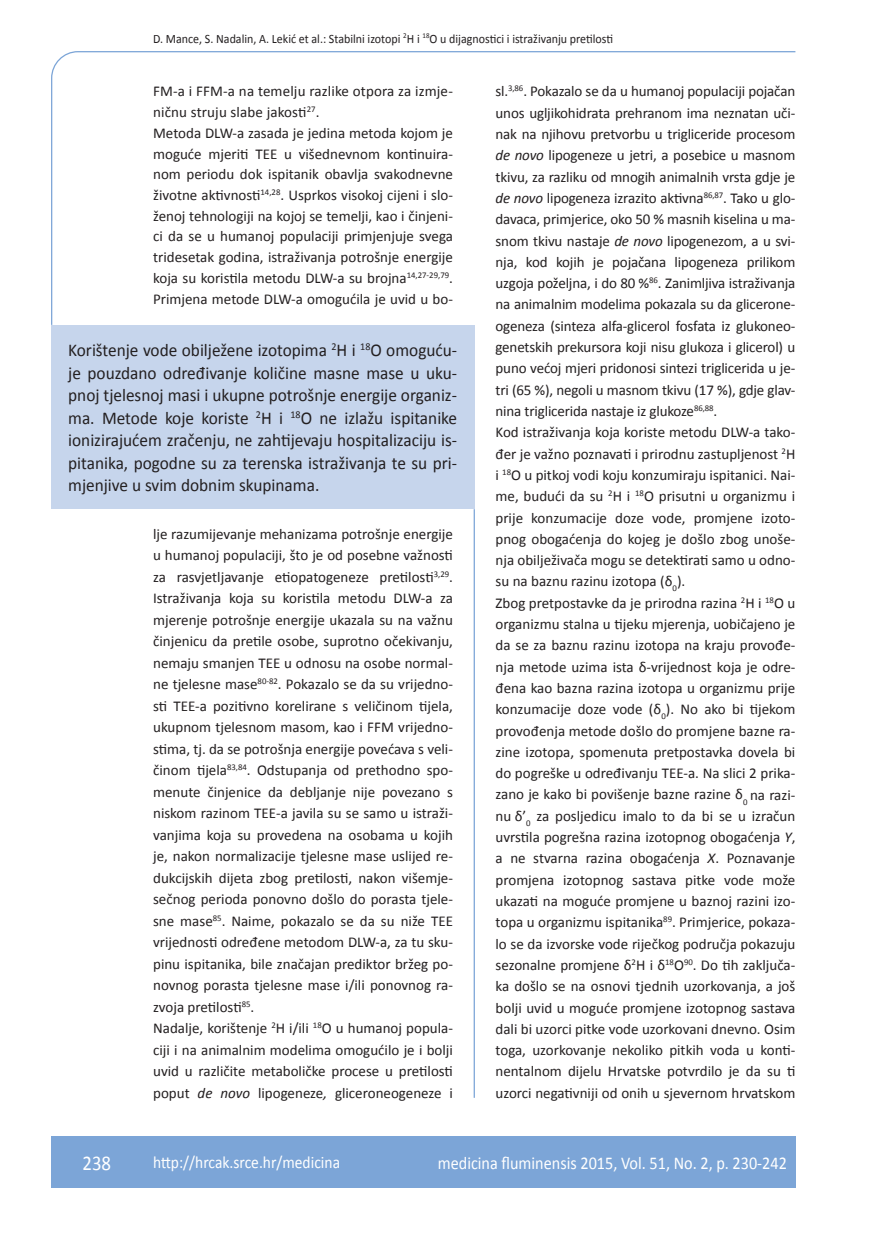
<style>
.page{position:relative;width:872px;height:1234px;background:#fff}
.page>*{position:absolute;margin:0;border:0;box-sizing:border-box;transform-origin:0 0}
.t1{font:21px "Calibri";color:#fff;scale:.9 1}
.t2{font:18px/22.5px "Calibri";color:#231f20;text-align:justify;scale:.96 1}
.t3{font:18px "Calibri";color:#fff;scale:.9 1}
.t4{font:17.25px "Calibri";color:#fff;scale:.9 1}
.t5{font:15px/21.3px "Calibri";color:#231f20}
.t6{font:12.75px "Calibri";color:#231f20;scale:.94 1}
.s1{font-style:italic}
</style>
<div class="page">
<svg style="left:51px;top:51px;width:745px;height:275px"></svg>
<hr style="left:473px;top:509px;width:2px;height:588px;background:#7ca5d7">
<div style="left:51px;top:1135px;width:744px;height:51px;background:#7ca5d7"></div>
<div style="left:51px;top:325px;width:423px;height:184px;background:#c6d5ec"></div>
<p class="t6" style="left:153px;top:30px;width:491px">D. Mance, S. Nadalin, A. Lekić et al.: Stabilni izotopi <sup>2</sup>H i <sup>18</sup>O u dijagnostici i istraživanju pretilosti</p>
<p class="t5" style="left:153px;top:80px;width:301px;line-height:20.7px">FM-a i FFM-a na temelju razlike otpora za izmje&shy;ničnu struju slabe jakosti<sup>27</sup>.<br>Metoda DLW-a zasada je jedina metoda kojom je moguće mjeriti TEE u višednevnom kontinuira&shy;nom periodu dok ispitanik obavlja svakodnevne životne aktivnosti<sup>14,28</sup>. Usprkos visokoj cijeni i slo&shy;ženoj tehnologiji na kojoj se temelji, kao i činjeni&shy;ci da se u humanoj populaciji primjenjuje svega tridesetak godina, istraživanja potrošnje energije koja su koristila metodu DLW-a su brojna<sup>14,27-29,79</sup>.<br>Primjena metode DLW-a omogućila je uvid u bo-</p>
<p class="t5" style="left:495px;top:80px;width:301px">sl.<sup>3,86</sup>. Pokazalo se da u humanoj populaciji pojačan unos ugljikohidrata prehranom ima neznatan uči&shy;nak na njihovu pretvorbu u trigliceride procesom <span class="s1">de novo</span> lipogeneze u jetri, a posebice u masnom tkivu, za razliku od mnogih animalnih vrsta gdje je <span class="s1">de novo</span> lipogeneza izrazito aktivna<sup>86,87</sup>. Tako u glo&shy;davaca, primjerice, oko 50 % masnih kiselina u ma&shy;snom tkivu nastaje <span class="s1">de novo</span> lipogenezom, a u svi&shy;nja, kod kojih je pojačana lipogeneza prilikom uzgoja poželjna, i do 80 %<sup>86</sup>. Zanimljiva istraživanja na animalnim modelima pokazala su da glicerone&shy;ogeneza (sinteza alfa-glicerol fosfata iz glukoneo&shy;genetskih prekursora koji nisu glukoza i glicerol) u puno većoj mjeri pridonosi sintezi triglicerida u je&shy;tri (65 %), negoli u masnom tkivu (17 %), gdje glav&shy;nina triglicerida nastaje iz glukoze<sup>86,88</sup>.<br>Kod istraživanja koja koriste metodu DLW-a tako&shy;đer je važno poznavati i prirodnu zastupljenost <sup>2</sup>H i <sup>18</sup>O u pitkoj vodi koju konzumiraju ispitanici. Nai&shy;me, budući da su <sup>2</sup>H i <sup>18</sup>O prisutni u organizmu i prije konzumacije doze vode, promjene izoto&shy;pnog obogaćenja do kojeg je došlo zbog unoše&shy;nja obilježivača mogu se detektirati samo u odno&shy;su na baznu razinu izotopa (δ<sub>0</sub>).<br>Zbog pretpostavke da je prirodna razina <sup>2</sup>H i <sup>18</sup>O u organizmu stalna u tijeku mjerenja, uobičajeno je da se za baznu razinu izotopa na kraju provođe&shy;nja metode uzima ista δ-vrijednost koja je odre&shy;đena kao bazna razina izotopa u organizmu prije konzumacije doze vode (δ<sub>0</sub>). No ako bi tijekom provođenja metode došlo do promjene bazne ra&shy;zine izotopa, spomenuta pretpostavka dovela bi do pogreške u određivanju TEE-a. Na slici 2 prika&shy;zano je kako bi povišenje bazne razine δ<sub>0</sub> na razi&shy;nu δ’<sub>0</sub> za posljedicu imalo to da bi se u izračun uvrstila pogrešna razina izotopnog obogaćenja <span class="s1">Y</span>, a ne stvarna razina obogaćenja <span class="s1">X</span>. Poznavanje promjena izotopnog sastava pitke vode može ukazati na moguće promjene u baznoj razini izo&shy;topa u organizmu ispitanika<sup>89</sup>. Primjerice, pokaza&shy;lo se da izvorske vode riječkog područja pokazuju sezonalne promjene δ<sup>2</sup>H i δ<sup>18</sup>O<sup>90</sup>. Do tih zaključa&shy;ka došlo se na osnovi tjednih uzorkovanja, a još bolji uvid u moguće promjene izotopnog sastava dali bi uzorci pitke vode uzorkovani dnevno. Osim toga, uzorkovanje nekoliko pitkih voda u konti&shy;nentalnom dijelu Hrvatske potvrdilo je da su ti uzorci negativniji od onih u sjevernom hrvatskom</p>
<p class="t2" style="left:68px;top:338px;width:407px">Korištenje vode obilježene izotopima <sup>2</sup>H i <sup>18</sup>O omoguću&shy;je pouzdano određivanje količine masne mase u uku&shy;pnoj tjelesnoj masi i ukupne potrošnje energije organiz&shy;ma. Metode koje koriste <sup>2</sup>H i <sup>18</sup>O ne izlažu ispitanike ionizirajućem zračenju, ne zahtijevaju hospitalizaciju is&shy;pitanika, pogodne su za terenska istraživanja te su pri&shy;mjenjive u svim dobnim skupinama.</p>
<p class="t5" style="left:153px;top:522px;width:301px">lje razumijevanje mehanizama potrošnje energije u humanoj populaciji, što je od posebne važnosti za rasvjetljavanje etiopatogeneze pretilosti<sup>3,29</sup>.<br>Istraživanja koja su koristila metodu DLW-a za mjerenje potrošnje energije ukazala su na važnu činjenicu da pretile osobe, suprotno očekivanju, nemaju smanjen TEE u odnosu na osobe normal&shy;ne tjelesne mase<sup>80-82</sup>. Pokazalo se da su vrijedno&shy;sti TEE-a pozitivno korelirane s veličinom tijela, ukupnom tjelesnom masom, kao i FFM vrijedno&shy;stima, tj. da se potrošnja energije povećava s veli&shy;činom tijela<sup>83,84</sup>. Odstupanja od prethodno spo&shy;menute činjenice da debljanje nije povezano s niskom razinom TEE-a javila su se samo u istraži&shy;vanjima koja su provedena na osobama u kojih je, nakon normalizacije tjelesne mase uslijed re&shy;dukcijskih dijeta zbog pretilosti, nakon višemje&shy;sečnog perioda ponovno došlo do porasta tjele&shy;sne mase<sup>85</sup>. Naime, pokazalo se da su niže TEE vrijednosti određene metodom DLW-a, za tu sku&shy;pinu ispitanika, bile značajan prediktor bržeg po&shy;novnog porasta tjelesne mase i/ili ponovnog ra&shy;zvoja pretilosti<sup>85</sup>.<br>Nadalje, korištenje <sup>2</sup>H i/ili <sup>18</sup>O u humanoj popula&shy;ciji i na animalnim modelima omogućilo je i bolji uvid u različite metaboličke procese u pretilosti poput <span class="s1">de novo</span> lipogeneze<span class="s1">,</span> gliceroneogeneze i</p>
<h1 class="t1" style="left:82px;top:1149px;width:33px">238</h1>
<p class="t4" style="left:153px;top:1150px;width:209px">http://hrcak.srce.hr/medicina</p>
<p class="t3" style="left:438px;top:1151px;width:389px">medicina fluminensis 2015, Vol. 51, No. 2, p. 230-242</p>
</div>
